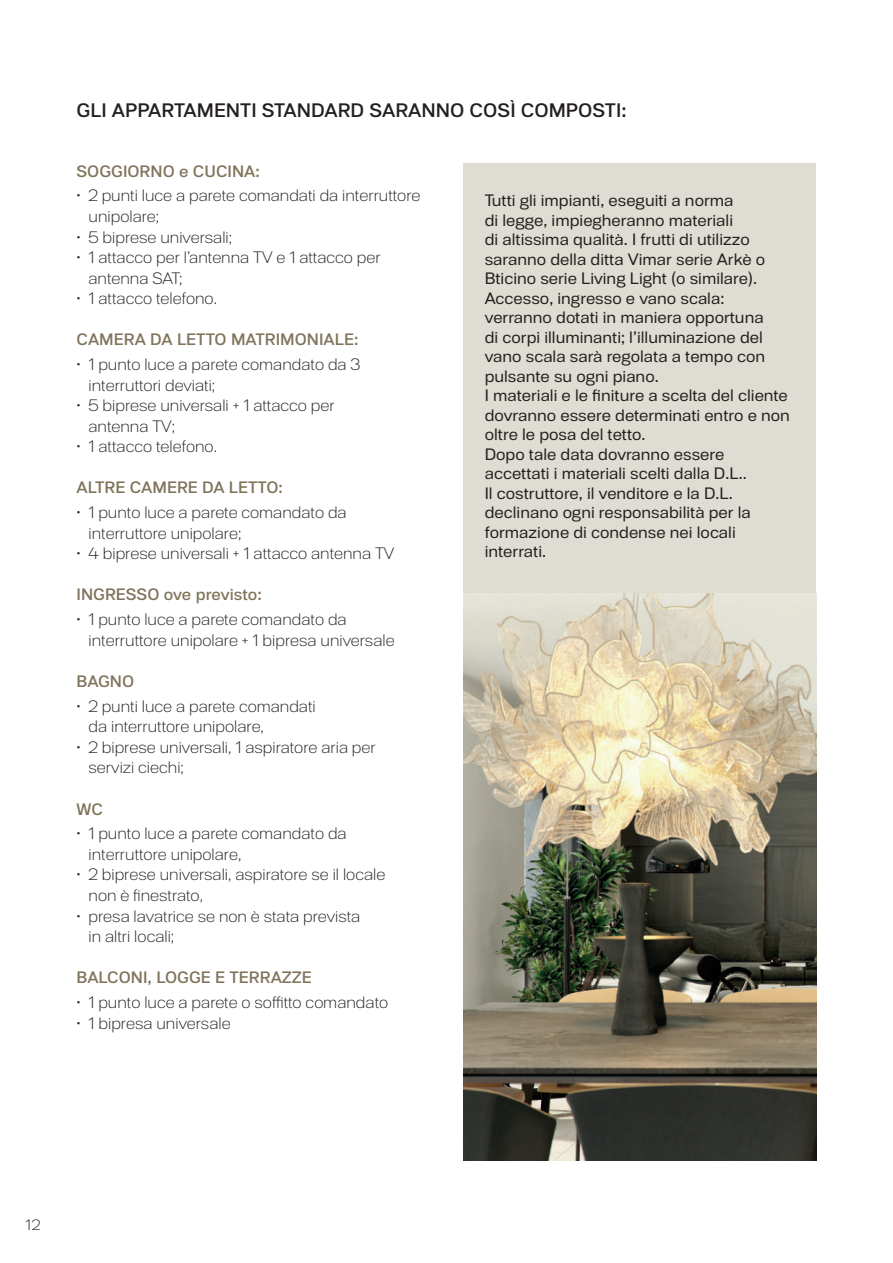
<style>
.page{position:relative;width:893px;height:1263px;background:#fff}
.page>*{position:absolute;margin:0;border:0;box-sizing:border-box;transform-origin:0 0}
.t1{font:500 19.5px "Substance";color:#231f20}
.t2{font:200 16.5px/20.5px "Substance";color:#231f20}
.t3{font:16.5px/19.5px "Substance";color:#231f20}
.t4{font:500 16.5px "Substance";color:#7f735a}
.t5{font:200 15px "Substance";color:#231f20}
</style>
<div class="page">
<div style="left:463px;top:164px;width:353px;height:429px;background:#dfdcd3"></div>
<img style="left:463px;top:593px;width:353px;height:568px">
<p class="t1" style="left:77px;top:99px;width:551px">GLI APPARTAMENTI STANDARD SARANNO COSÌ COMPOSTI:</p>
<p class="t4" style="left:77px;top:161px;width:185px">SOGGIORNO e CUCINA:</p>
<p class="t2" style="left:89px;top:186px;width:333px;text-indent:-12px">• 2 punti luce a parete comandati da interruttore unipolare;</p>
<p class="t2" style="left:77px;top:227px;width:157px">• 5 biprese universali;</p>
<p class="t2" style="left:89px;top:248px;width:294px;text-indent:-12px">• 1 attacco per l’antenna TV e 1 attacco per antenna SAT;</p>
<p class="t2" style="left:77px;top:289px;width:142px">• 1 attacco telefono.</p>
<p class="t4" style="left:77px;top:330px;width:283px">CAMERA DA LETTO MATRIMONIALE:</p>
<p class="t2" style="left:89px;top:355px;width:273px;text-indent:-12px">• 1 punto luce a parete comandato da 3 interruttori deviati;</p>
<p class="t2" style="left:89px;top:396px;width:248px;text-indent:-12px">• 5 biprese universali + 1 attacco per antenna TV;</p>
<p class="t2" style="left:77px;top:437px;width:142px">• 1 attacco telefono.</p>
<p class="t4" style="left:77px;top:478px;width:208px">ALTRE CAMERE DA LETTO:</p>
<p class="t2" style="left:89px;top:503px;width:260px;text-indent:-12px">• 1 punto luce a parete comandato da interruttore unipolare;</p>
<p class="t2" style="left:77px;top:544px;width:319px">• 4 biprese universali + 1 attacco antenna TV</p>
<p class="t4" style="left:77px;top:585px;width:187px">INGRESSO ove previsto:</p>
<p class="t2" style="left:89px;top:610px;width:308px;text-indent:-12px">• 1 punto luce a parete comandato da interruttore unipolare + 1 bipresa universale</p>
<p class="t4" style="left:77px;top:671px;width:59px">BAGNO</p>
<p class="t2" style="left:89px;top:696px;width:229px;text-indent:-12px">• 2 punti luce a parete comandati da interruttore unipolare,</p>
<p class="t2" style="left:89px;top:737px;width:289px;text-indent:-12px">• 2 biprese universali, 1 aspiratore aria per servizi ciechi;</p>
<p class="t4" style="left:77px;top:799px;width:28px">WC</p>
<p class="t2" style="left:89px;top:824px;width:260px;text-indent:-12px">• 1 punto luce a parete comandato da interruttore unipolare,</p>
<p class="t2" style="left:89px;top:865px;width:298px;text-indent:-12px">• 2 biprese universali, aspiratore se il locale non è finestrato,</p>
<p class="t2" style="left:89px;top:906px;width:273px;text-indent:-12px">• presa lavatrice se non è stata prevista in altri locali;</p>
<p class="t4" style="left:77px;top:968px;width:237px">BALCONI, LOGGE E TERRAZZE</p>
<p class="t2" style="left:77px;top:992px;width:313px">• 1 punto luce a parete o soffitto comandato</p>
<p class="t2" style="left:77px;top:1013px;width:156px">• 1 bipresa universale</p>
<p class="t3" style="left:485px;top:191px;width:307px">Tutti gli impianti, eseguiti a norma<br>di legge, impiegheranno materiali<br>di altissima qualità. I frutti di utilizzo saranno della ditta Vimar serie Arkè o Bticino serie Living Light (o similare).<br>Accesso, ingresso e vano scala: verranno dotati in maniera opportuna<br>di corpi illuminanti; l’illuminazione del vano scala sarà regolata a tempo con pulsante su ogni piano.<br>I materiali e le finiture a scelta del cliente dovranno essere determinati entro e non oltre le posa del tetto.<br>Dopo tale data dovranno essere accettati i materiali scelti dalla D.L..<br>Il costruttore, il venditore e la D.L. declinano ogni responsabilità per la formazione di condense nei locali interrati.</p>
<p class="t5" style="left:26px;top:1216px;width:16px">12</p>
</div>
